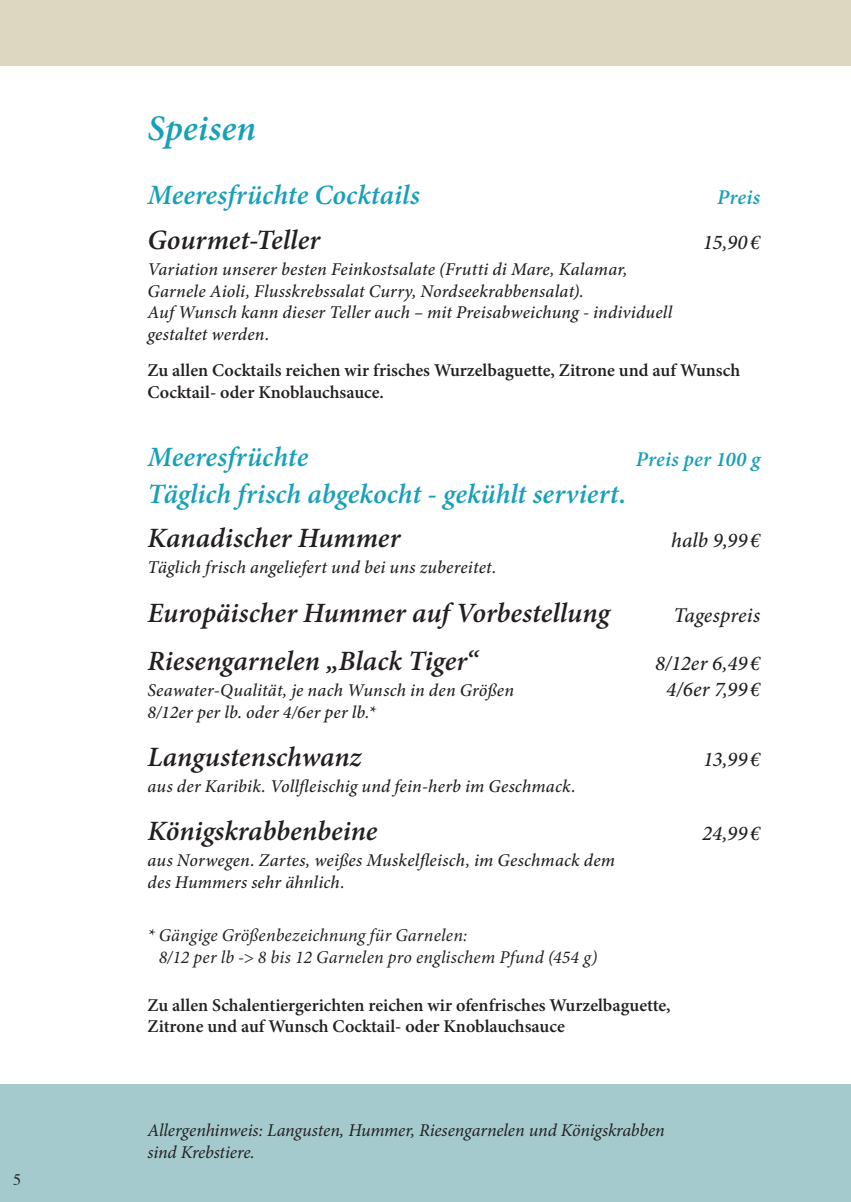
<style>
.page{position:relative;width:851px;height:1202px;background:#fff}
.page>*{position:absolute;margin:0;border:0;box-sizing:border-box;transform-origin:0 0}
.t1{font:italic 600 36px "Minion Pro";letter-spacing:.005em;color:#18a0b9}
.t2{font:italic 600 28px "Minion Pro";color:#231f20}
.t3{font:italic 600 28px "Minion Pro";letter-spacing:.005em;color:#18a0b9}
.t4{font:italic 500 21px "Minion Pro";color:#231f20}
.t5{font:italic 600 21px "Minion Pro";letter-spacing:.01em;color:#18a0b9}
.t6{font:italic 500 18px/21.6px "Minion Pro";letter-spacing:.01em;color:#231f20}
.t7{font:600 18px/22px "Minion Pro";color:#231f20}
.t8{font:italic 18px/21.6px "Minion Pro";color:#231f20}
.t9{font:16px "Times";color:#231f20}
</style>
<div class="page">
<div style="left:0;top:0;width:850px;height:66px;background:#ddd7c2"></div>
<div style="left:0;top:1084px;width:850px;height:118px;background:#a4cace"></div>
<p class="t9" style="left:13px;top:1165px;width:10px">5</p>
<h1 class="t1" style="left:147px;top:103px;width:110px">Speisen</h1>
<h2 class="t3" style="left:147px;top:176px;width:274px">Meeresfrüchte Cocktails</h2>
<p class="t5" style="left:717px;top:183px;width:44px">Preis</p>
<h2 class="t2" style="left:147px;top:221px;width:174px">Gourmet-Teller</h2>
<p class="t4" style="left:702px;top:228px;width:59px">15,90 €</p>
<p class="t6" style="left:147px;top:259px;width:526px">Variation unserer besten Feinkostsalate (Frutti di Mare, Kalamar, Garnele Aioli, Flusskrebssalat Curry, Nordseekrabbensalat).<br>Auf Wunsch kann dieser Teller auch – mit Preisabweichung - individuell gestaltet werden.</p>
<p class="t7" style="left:147px;top:359px;width:594px">Zu allen Cocktails reichen wir frisches Wurzelbaguette, Zitrone und auf Wunsch<br>Cocktail- oder Knoblauchsauce.</p>
<h2 class="t3" style="left:147px;top:438px;width:162px">Meeresfrüchte</h2>
<p class="t5" style="left:635px;top:445px;width:126px">Preis per 100 g</p>
<h2 class="t3" style="left:147px;top:474px;width:480px">Täglich frisch abgekocht - gekühlt serviert.</h2>
<h2 class="t2" style="left:147px;top:519px;width:254px">Kanadischer Hummer</h2>
<p class="t4" style="left:671px;top:526px;width:91px">halb 9,99 €</p>
<p class="t6" style="left:147px;top:557px;width:350px">Täglich frisch angeliefert und bei uns zubereitet.</p>
<h2 class="t2" style="left:147px;top:593px;width:463px">Europäischer Hummer auf Vorbestellung</h2>
<p class="t4" style="left:673px;top:601px;width:88px">Tagespreis</p>
<h2 class="t2" style="left:147px;top:641px;width:332px">Riesengarnelen „Black Tiger“</h2>
<p class="t4" style="left:655px;top:649px;width:106px">8/12er 6,49 €</p>
<p class="t6" style="left:147px;top:679px;width:368px">Seawater-Qualität, je nach Wunsch in den Größen</p>
<p class="t4" style="left:666px;top:675px;width:95px">4/6er 7,99 €</p>
<p class="t6" style="left:147px;top:701px;width:230px">8/12er per lb. oder 4/6er per lb.*</p>
<h2 class="t2" style="left:147px;top:737px;width:215px">Langustenschwanz</h2>
<p class="t4" style="left:703px;top:745px;width:59px">13,99 €</p>
<p class="t6" style="left:147px;top:775px;width:429px">aus der Karibik. Vollfleischig und fein-herb im Geschmack.</p>
<h2 class="t2" style="left:147px;top:812px;width:231px">Königskrabbenbeine</h2>
<p class="t4" style="left:702px;top:819px;width:60px">24,99 €</p>
<p class="t6" style="left:147px;top:850px;width:469px">aus Norwegen. Zartes, weißes Muskelfleisch, im Geschmack dem des Hummers sehr ähnlich.</p>
<p class="t8" style="left:159px;top:925px;width:440px;text-indent:-11px">* Gängige Größenbezeichnung für Garnelen:<br>8/12 per lb -&gt; 8 bis 12 Garnelen pro englischem Pfund (454 g)</p>
<p class="t7" style="left:147px;top:994px;width:524px">Zu allen Schalentiergerichten reichen wir ofenfrisches Wurzelbaguette,<br>Zitrone und auf Wunsch Cocktail- oder Knoblauchsauce</p>
<p class="t8" style="left:147px;top:1119px;width:518px">Allergenhinweis: Langusten, Hummer, Riesengarnelen und Königskrabben sind Krebstiere.</p>
</div>
